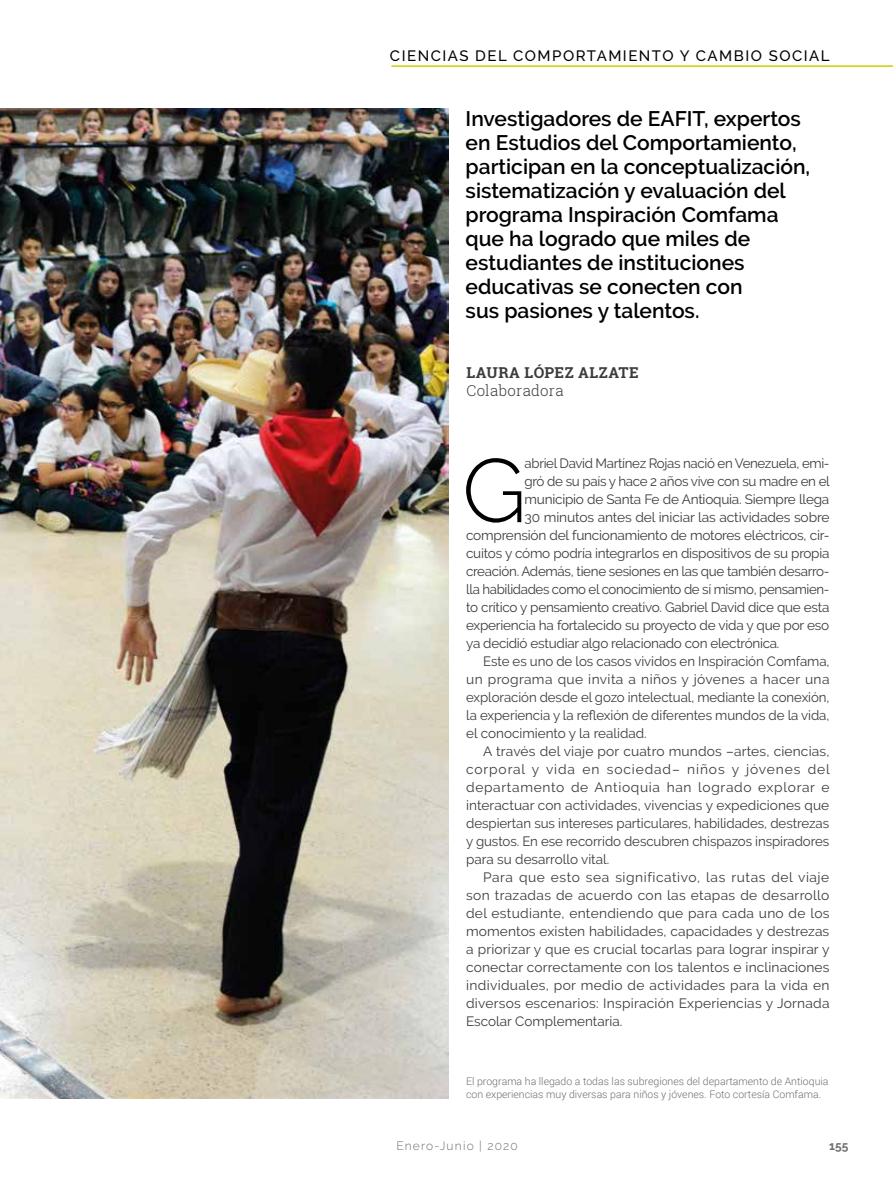
<style>
.page{position:relative;width:893px;height:1191px;background:#fff}
.page>*{position:absolute;margin:0;border:0;box-sizing:border-box;transform-origin:0 0}
.t1{font:300 89.55px "Raleway";color:#000}
.t2{font:600 21px/24px "Raleway";color:#000}
.t3{font:500 15px "Raleway";letter-spacing:.1em;color:#000}
.t4{font:700 15px "Roboto Slab";letter-spacing:.035em;color:#3c3c3b}
.t5{font:300 15px "Roboto Slab";letter-spacing:.025em;color:#3c3c3b}
.t6{font:13.5px "Raleway";letter-spacing:-.005em;color:#3c3c3b}
.t7{font:13.5px "Raleway";letter-spacing:.025em;color:#3c3c3b}
.t8{font:13.5px "Raleway";letter-spacing:-.025em;color:#3c3c3b}
.t9{font:13.5px "Raleway";letter-spacing:.015em;color:#3c3c3b}
.t10{font:13.5px "Raleway";letter-spacing:.04em;color:#3c3c3b}
.t11{font:13.5px "Raleway";letter-spacing:.02em;color:#3c3c3b}
.t12{font:13.5px "Raleway";letter-spacing:.05em;color:#3c3c3b}
.t13{font:13.5px "Raleway";letter-spacing:.065em;color:#3c3c3b}
.t14{font:300 12px "Raleway";letter-spacing:.1em;color:#706f6f}
.t15{font:700 12px "Raleway";color:#706f6f}
.t16{font:300 10.5px/13.5px "Roboto";color:#706f6f}
</style>
<div class="page">
<img style="left:0;top:108px;width:448px;height:990px">
<hr style="left:391px;top:65px;width:502px;height:2px;background:#c8d300">
<p class="t3" style="left:390px;top:47px;width:441px">CIENCIAS DEL COMPORTAMIENTO Y CAMBIO SOCIAL</p>
<p class="t2" style="left:466px;top:107px;width:346px">Investigadores de EAFIT, expertos en Estudios del Comportamiento, participan en la conceptualización, sistematización y evaluación del programa Inspiración Comfama que ha logrado que miles de estudiantes de instituciones educativas se conecten con<br>sus pasiones y talentos.</p>
<p class="t4" style="left:466px;top:362px;width:174px">LAURA LÓPEZ ALZATE</p>
<p class="t5" style="left:466px;top:380px;width:99px">Colaboradora</p>
<h1 class="t1" style="left:462px;top:438px;width:66px">G</h1>
<p class="t8" style="left:525px;top:455px;width:306px">abriel David Martínez Rojas nació en Venezuela, emi-</p>
<p class="t6" style="left:525px;top:473px;width:307px">gró de su país y hace 2 años vive con su madre en el</p>
<p class="t6" style="left:525px;top:491px;width:306px">municipio de Santa Fe de Antioquia. Siempre llega</p>
<p class="t6" style="left:525px;top:509px;width:306px">30 minutos antes del iniciar las actividades sobre</p>
<p class="t6" style="left:466px;top:527px;width:365px">comprensión del funcionamiento de motores eléctricos, cir-</p>
<p class="t6" style="left:466px;top:545px;width:365px">cuitos y cómo podría integrarlos en dispositivos de su propia</p>
<p class="t6" style="left:466px;top:563px;width:365px">creación. Además, tiene sesiones en las que también desarro-</p>
<p class="t8" style="left:466px;top:581px;width:365px">lla habilidades como el conocimiento de sí mismo, pensamien-</p>
<p class="t6" style="left:466px;top:599px;width:365px">to crítico y pensamiento creativo. Gabriel David dice que esta</p>
<p class="t6" style="left:466px;top:617px;width:365px">experiencia ha fortalecido su proyecto de vida y que por eso</p>
<p class="t6" style="left:466px;top:635px;width:315px">ya decidió estudiar algo relacionado con electrónica.</p>
<p class="t6" style="left:483px;top:653px;width:348px">Este es uno de los casos vividos en Inspiración Comfama,</p>
<p class="t7" style="left:466px;top:671px;width:365px">un programa que invita a niños y jóvenes a hacer una</p>
<p class="t6" style="left:466px;top:689px;width:365px">exploración desde el gozo intelectual, mediante la conexión,</p>
<p class="t6" style="left:466px;top:707px;width:365px">la experiencia y la reflexión de diferentes mundos de la vida,</p>
<p class="t6" style="left:466px;top:725px;width:182px">el conocimiento y la realidad.</p>
<p class="t6" style="left:483px;top:743px;width:348px">A través del viaje por cuatro mundos –artes, ciencias,</p>
<p class="t13" style="left:466px;top:761px;width:365px">corporal y vida en sociedad– niños y jóvenes del</p>
<p class="t12" style="left:466px;top:779px;width:365px">departamento de Antioquia han logrado explorar e</p>
<p class="t6" style="left:466px;top:797px;width:365px">interactuar con actividades, vivencias y expediciones que</p>
<p class="t6" style="left:466px;top:815px;width:365px">despiertan sus intereses particulares, habilidades, destrezas</p>
<p class="t6" style="left:466px;top:833px;width:365px">y gustos. En ese recorrido descubren chispazos inspiradores</p>
<p class="t6" style="left:466px;top:851px;width:145px">para su desarrollo vital.</p>
<p class="t10" style="left:483px;top:869px;width:348px">Para que esto sea significativo, las rutas del viaje</p>
<p class="t7" style="left:466px;top:887px;width:365px">son trazadas de acuerdo con las etapas de desarrollo</p>
<p class="t11" style="left:466px;top:905px;width:365px">del estudiante, entendiendo que para cada uno de los</p>
<p class="t6" style="left:466px;top:923px;width:365px">momentos existen habilidades, capacidades y destrezas</p>
<p class="t6" style="left:466px;top:941px;width:365px">a priorizar y que es crucial tocarlas para lograr inspirar y</p>
<p class="t6" style="left:466px;top:959px;width:365px">conectar correctamente con los talentos e inclinaciones</p>
<p class="t7" style="left:466px;top:977px;width:365px">individuales, por medio de actividades para la vida en</p>
<p class="t9" style="left:466px;top:995px;width:365px">diversos escenarios: Inspiración Experiencias y Jornada</p>
<p class="t6" style="left:466px;top:1013px;width:158px">Escolar Complementaria.</p>
<p class="t16" style="left:466px;top:1074px;width:364px">El programa ha llegado a todas las subregiones del departamento de Antioquia con experiencias muy diversas para niños y jóvenes. Foto cortesía Comfama.</p>
<p class="t14" style="left:396px;top:1139px;width:123px">Enero-Junio | 2020</p>
<p class="t15" style="left:829px;top:1139px;width:21px">155</p>
</div>
